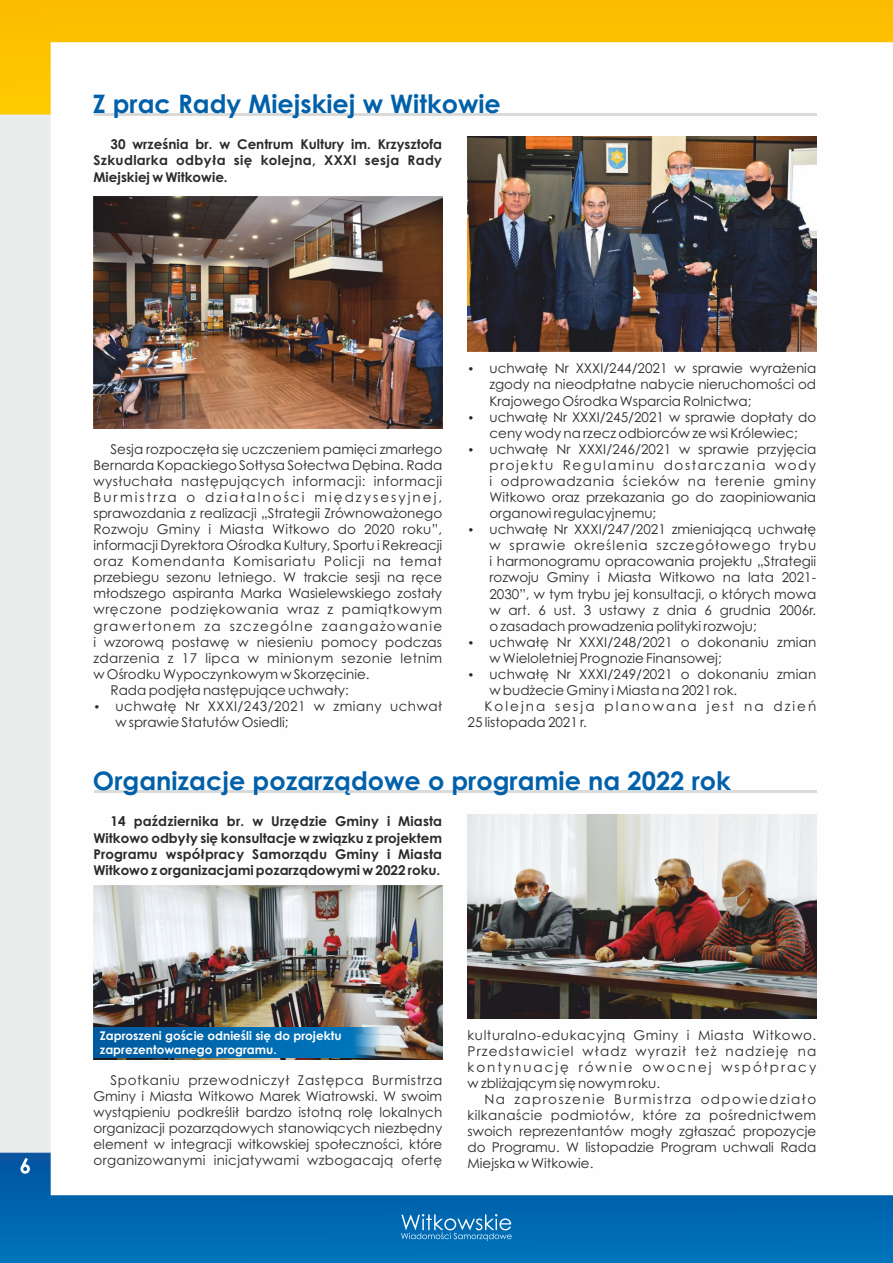
<style>
.page{position:relative;width:893px;height:1263px;background:#fff}
.page>*{position:absolute;margin:0;border:0;box-sizing:border-box;transform-origin:0 0}
.t1{font:700 25.5px "Century Gothic";color:#0060aa}
.t2{font:13.5px/16px "Century Gothic";color:#2b2a29;text-align:justify}
.t3{font:700 13.5px/16.4px "Century Gothic";color:#2b2a29;text-align:justify}
.t4{font:13.5px/16px "Century Gothic";letter-spacing:.035em;color:#2b2a29}
.t5{font:13.5px/16px "Century Gothic";letter-spacing:.15em;color:#2b2a29}
.t6{font:700 12px/13px "Century Gothic";color:#fefefe}
.s1{font-size:11.55px}
</style>
<div class="page">
<img style="left:0;top:0;width:893px;height:1263px">
<svg style="left:401px;top:1214px;width:111px;height:27px;background:#3287c1"></svg>
<svg style="left:20px;top:1158px;width:10px;height:16px"></svg>
<hr style="left:94px;top:113px;width:722px;height:2px;background:#d9dada">
<img style="left:93px;top:196px;width:349px;height:233px">
<hr style="left:94px;top:790px;width:722px;height:3px;background:#d9dada">
<img style="left:93px;top:886px;width:349px;height:174px">
<svg style="left:94px;top:1027px;width:287px;height:30px;background:#096daf"></svg>
<img style="left:468px;top:814px;width:348px;height:204px">
<img style="left:468px;top:136px;width:348px;height:216px">
<h1 class="t1" style="left:93px;top:93px;width:409px">Z prac Rady Miejskiej w Witkowie</h1>
<p class="t3" style="left:93px;top:137px;width:350px;text-indent:17px">30 września br. w Centrum Kultury im. Krzysztofa Szkudlarka odbyła się kolejna, XXXI sesja Rady Miejskiej w Witkowie.</p>
<p class="t2" style="left:93px;top:442px;width:350px;text-indent:17px">Sesja rozpoczęła się uczczeniem pamięci zmarłego Bernarda Kopackiego Sołtysa Sołectwa Dębina. Rada wysłuchała następujących informacji: informacji Burmistrza o działalności międzysesyjnej, sprawozdania z realizacji „Strategii Zrównoważonego Rozwoju Gminy i Miasta Witkowo do 2020 roku”, informacji Dyrektora Ośrodka Kultury, Sportu i Rekreacji oraz Komendanta Komisariatu Policji na temat przebiegu sezonu letniego. W trakcie sesji na ręce młodszego aspiranta Marka Wasielewskiego zostały wręczone podziękowania wraz z pamiątkowym grawertonem za szczególne zaangażowanie i wzorową postawę w niesieniu pomocy podczas zdarzenia z 17 lipca w minionym sezonie letnim w Ośrodku Wypoczynkowym w Skorzęcinie.</p>
<p class="t4" style="left:115px;top:699px;width:328px;text-indent:-22px"><span class="s1">•</span> uchwałę Nr XXXI/243/2021 w zmiany uchwał w sprawie Statutów Osiedli;</p>
<p class="t2" style="left:111px;top:683px;width:240px">Rada podjęła następujące uchwały:</p>
<p class="t2" style="left:489px;top:362px;width:328px;text-indent:-22px"><span class="s1">•</span> uchwałę Nr XXXI/244/2021 w sprawie wyrażenia zgody na nieodpłatne nabycie nieruchomości od Krajowego Ośrodka Wsparcia Rolnictwa;</p>
<p class="t2" style="left:489px;top:442px;width:328px;text-indent:-22px"><span class="s1">•</span> uchwałę Nr XXXI/246/2021 w sprawie przyjęcia projektu Regulaminu dostarczania wody i odprowadzania ścieków na terenie gminy Witkowo oraz przekazania go do zaopiniowania organowi regulacyjnemu;</p>
<p class="t2" style="left:468px;top:410px;width:350px;text-align:center"><span class="s1">•</span> uchwałę Nr XXXI/245/2021 w sprawie dopłaty do ceny wody na rzecz odbiorców ze wsi Królewiec;</p>
<p class="t2" style="left:489px;top:522px;width:328px;text-indent:-22px"><span class="s1">•</span> uchwałę Nr XXXI/247/2021 zmieniającą uchwałę w sprawie określenia szczegółowego trybu i harmonogramu opracowania projektu „Strategii rozwoju Gminy i Miasta Witkowo na lata 2021- 2030”, w tym trybu jej konsultacji, o których mowa w art. 6 ust. 3 ustawy z dnia 6 grudnia 2006r. o zasadach prowadzenia polityki rozwoju;</p>
<p class="t2" style="left:489px;top:667px;width:328px;text-indent:-22px"><span class="s1">•</span> uchwałę Nr XXXI/249/2021 o dokonaniu zmian w budżecie Gminy i Miasta na 2021 rok.</p>
<p class="t2" style="left:489px;top:635px;width:328px;text-indent:-22px"><span class="s1">•</span> uchwałę Nr XXXI/248/2021 o dokonaniu zmian w Wieloletniej Prognozie Finansowej;</p>
<p class="t5" style="left:468px;top:699px;width:350px;text-indent:17px">Kolejna sesja planowana jest na dzień<br>25 listopada 2021 r.</p>
<h1 class="t1" style="left:93px;top:771px;width:640px">Organizacje pozarządowe o programie na 2022 rok</h1>
<p class="t3" style="left:94px;top:814px;width:350px;text-indent:17px">14 października br. w Urzędzie Gminy i Miasta Witkowo odbyły się konsultacje w związku z projektem Programu współpracy Samorządu Gminy i Miasta Witkowo z organizacjami pozarządowymi w 2022 roku.</p>
<p class="t6" style="left:100px;top:1030px;width:243px">Zaproszeni goście odnieśli się do projektu zaprezentowanego programu.</p>
<p class="t2" style="left:94px;top:1073px;width:350px;text-indent:17px">Spotkaniu przewodniczył Zastępca Burmistrza Gminy i Miasta Witkowo Marek Wiatrowski. W swoim wystąpieniu podkreślił bardzo istotną rolę lokalnych organizacji pozarządowych stanowiących niezbędny element w integracji witkowskiej społeczności, które organizowanymi inicjatywami wzbogacają ofertę</p>
<p class="t2" style="left:468px;top:1028px;width:350px">kulturalno-edukacyjną Gminy i Miasta Witkowo.<br>Przedstawiciel władz wyraził też nadzieję na kontynuację równie owocnej współpracy w zbliżającym się nowym roku.</p>
<p class="t2" style="left:468px;top:1092px;width:350px;text-indent:17px">Na zaproszenie Burmistrza odpowiedziało kilkanaście podmiotów, które za pośrednictwem swoich reprezentantów mogły zgłaszać propozycje do Programu. W listopadzie Program uchwali Rada Miejska w Witkowie.</p>
</div>
